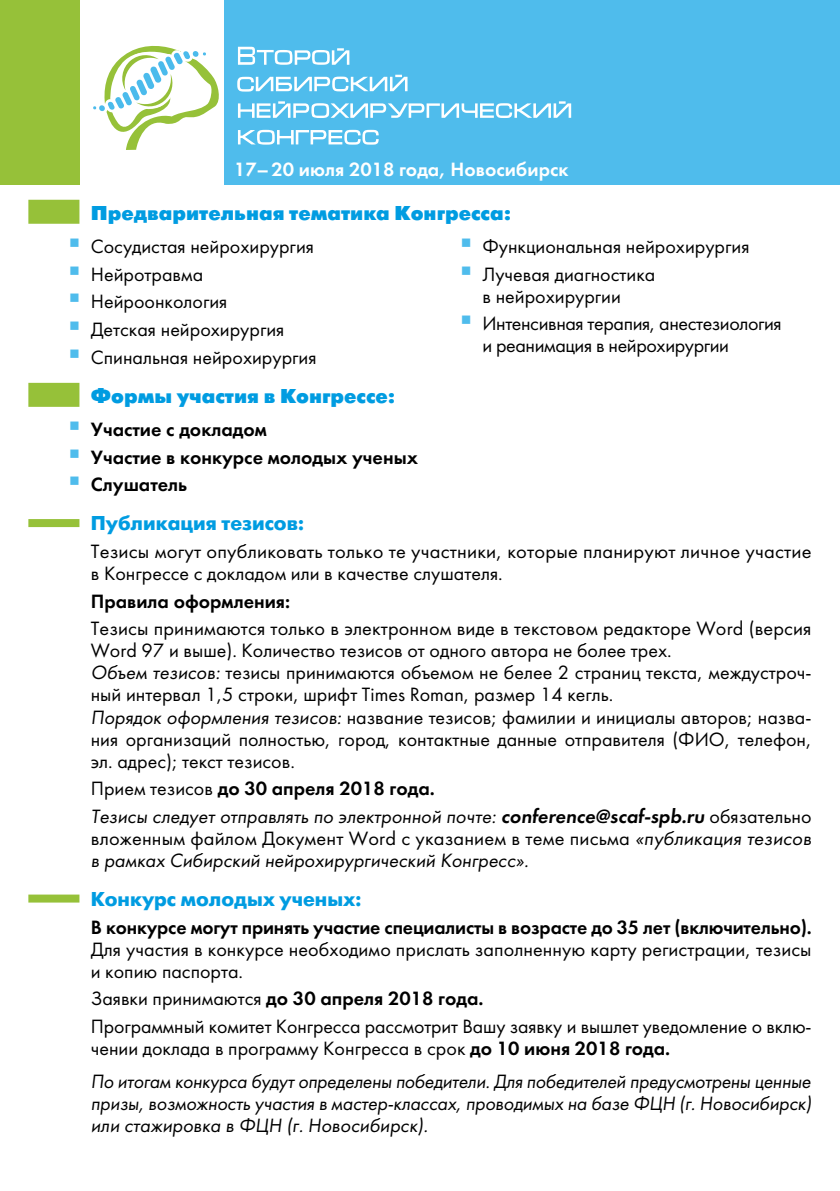
<style>
.page{position:relative;width:840px;height:1191px;background:#fff}
.page>*{position:absolute;margin:0;border:0;box-sizing:border-box;transform-origin:0 0}
.t1{font:20px/22px "DP Futura Demi";color:#000}
.t2{font:italic 20px/22px "DP Futura Demi";letter-spacing:-.005em;color:#000}
.t3{font:700 20px/27.6px "DP Futura Demi";color:#000}
.t4{font:20px/27.6px "DP Futura Demi";letter-spacing:-.02em;color:#000}
.t5{font:700 20px "DP Futura Extra";color:#009ce1}
.t6{font:20px "DP Futura Extra";color:#009ce1}
.t7{font:700 20px "DP Futura Demi";color:#fff}
.s1{font-style:italic}
.s2{font-style:normal}
.s3{font-weight:700;font-style:normal}
.s4{font-weight:700}
</style>
<div class="page">
<div style="left:224px;top:0;width:615px;height:184px;background:#4fbcec"></div>
<div style="left:0;top:0;width:79px;height:184px;background:#96c139"></div>
<svg style="left:93px;top:45px;width:126px;height:105px"></svg>
<svg style="left:237px;top:47px;width:334px;height:98px"></svg>
<div style="left:28px;top:200px;width:51px;height:24px;background:#96c139"></div>
<div style="left:28px;top:383px;width:51px;height:24px;background:#96c139"></div>
<div style="left:28px;top:519px;width:51px;height:8px;background:#96c139"></div>
<div style="left:28px;top:894px;width:51px;height:8px;background:#96c139"></div>
<p class="t7" style="left:234px;top:158px;width:335px">17– 20 июля 2018 года, Новосибирск</p>
<p class="t5" style="left:91px;top:202px;width:421px">Предварительная тематика Конгресса:</p>
<p class="t1" style="left:91px;top:233px;width:227px;line-height:27.6px">Сосудистая нейрохирургия<br>Нейротравма<br>Нейроонкология<br>Детская нейрохирургия<br>Спинальная нейрохирургия</p>
<p class="t1" style="left:482px;top:233px;width:268px;line-height:27.6px">Функциональная нейрохирургия<br>Лучевая диагностика</p>
<p class="t4" style="left:482px;top:283px;width:301px">в нейрохирургии<br>Интенсивная терапия, анестезиология</p>
<p class="t4" style="left:482px;top:332px;width:248px">и реанимация в нейрохирургии</p>
<p class="t5" style="left:91px;top:385px;width:306px">Формы участия в Конгрессе:</p>
<p class="t3" style="left:91px;top:416px;width:328px">Участие с докладом<br>Участие в конкурсе молодых ученых<br>Слушатель</p>
<p class="t6" style="left:91px;top:512px;width:215px">Публикация тезисов:</p>
<p class="t1" style="left:91px;top:541px;width:722px">Тезисы могут опубликовать только те участники, которые планируют личное участие в Конгрессе с докладом или в качестве слушателя.</p>
<p class="t3" style="left:91px;top:587px;width:201px">Правила оформления:</p>
<p class="t1" style="left:91px;top:618px;width:722px">Тезисы принимаются только в электронном виде в текстовом редакторе Word (версия Word 97 и выше). Количество тезисов от одного автора не более трех.<br><span class="s1">Объем тезисов:</span> тезисы принимаются объемом не белее 2 страниц текста, междустроч&shy;ный интервал 1,5 строки, шрифт Times Roman, размер 14 кегль.<br><span class="s1">Порядок оформления тезисов:</span> название тезисов; фамилии и инициалы авторов; назва&shy;ния организаций полностью, город, контактные данные отправителя (ФИО, телефон, эл. адрес); текст тезисов.</p>
<p class="t2" style="left:91px;top:775px;width:721px;line-height:27.6px"><span class="s2">Прием тезисов</span> <span class="s3">до 30 апреля 2018 года.<br></span>Тезисы следует отправлять по электронной почте: <span class="s4">conference@scaf-spb.ru</span> <span class="s2">обязательно</span></p>
<p class="t2" style="left:91px;top:828px;width:721px"><span class="s2">вложенным файлом Документ Word c указанием в теме письма</span> «публикация тезисов в рамках Сибирский нейрохирургический Конгресс».</p>
<p class="t6" style="left:91px;top:888px;width:272px">Конкурс молодых ученых:</p>
<p class="t3" style="left:91px;top:913px;width:722px">В конкурсе могут принять участие специалисты в возрасте до 35 лет (включительно).</p>
<p class="t1" style="left:91px;top:938px;width:722px">Для участия в конкурсе необходимо прислать заполненную карту регистрации, тезисы и копию паспорта.</p>
<p class="t1" style="left:91px;top:985px;width:721px;line-height:27.6px">Заявки принимаются <span class="s4">до 30 апреля 2018 года.<br></span>Программный комитет Конгресса рассмотрит Вашу заявку и вышлет уведомление о вклю-</p>
<p class="t2" style="left:91px;top:1032px;width:721px;line-height:33.4px"><span class="s2">чении доклада в программу Конгресса в срок</span> <span class="s3">до 10 июня 2018 года.<br></span>По итогам конкурса будут определены победители. Для победителей предусмотрены ценные</p>
<p class="t2" style="left:91px;top:1093px;width:721px">призы, возможность участия в мастер-классах, проводимых на базе ФЦН (г. Новосибирск) или стажировка в ФЦН (г. Новосибирск).</p>
</div>
